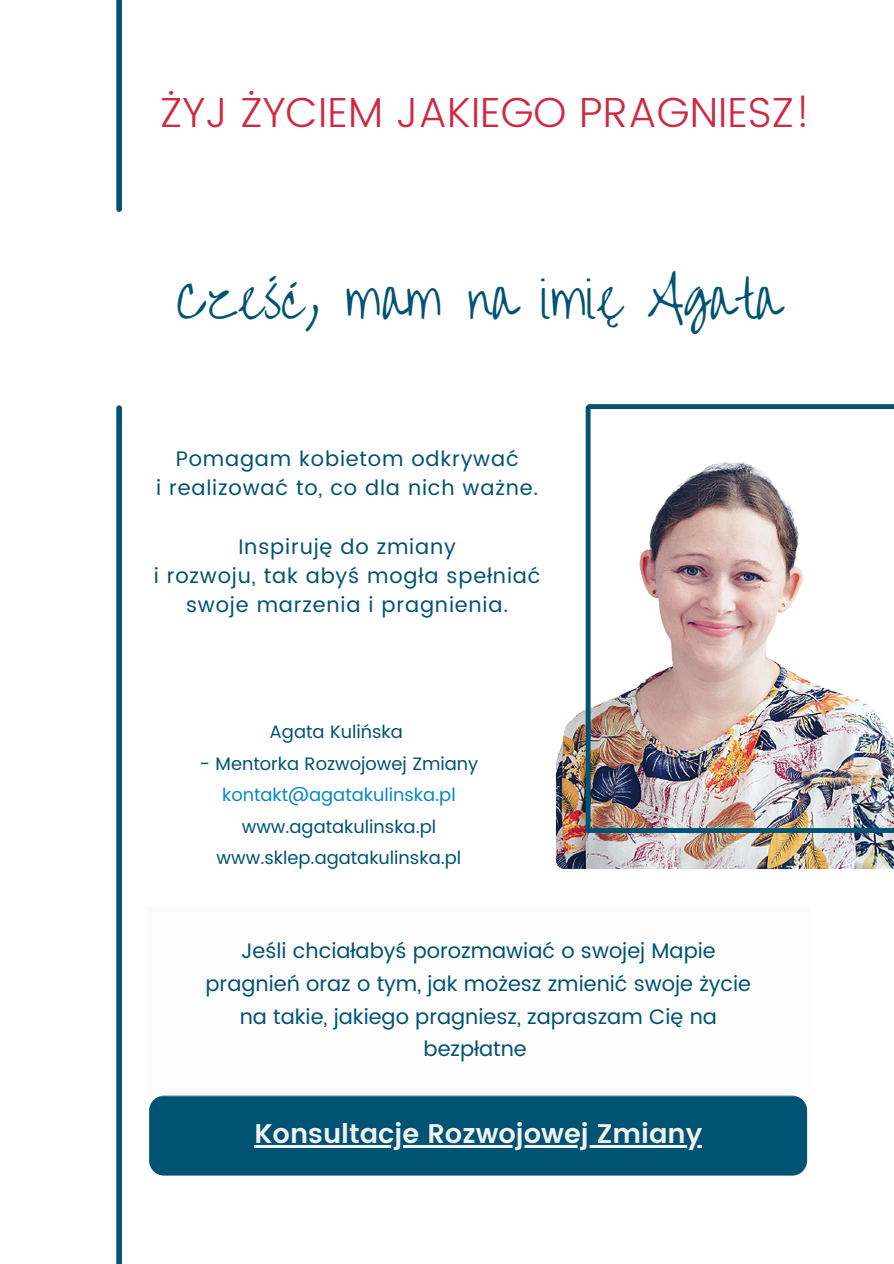
<style>
.page{position:relative;width:894px;height:1264px;background:#fff}
.page>*{position:absolute;margin:0;border:0;box-sizing:border-box;transform-origin:0 0}
.t1{font:49.5px "Overthe Rainbow";color:#015373}
.t2{font:300 42px "Poppins";color:#cf2942}
.t3{font:600 27px "Poppins";color:#f2f2f2}
.t4{font:21px/32.7px "Poppins";color:#015373;text-align:center}
.t5{font:21px/29.2px "Poppins";letter-spacing:.04em;color:#015373;text-align:center}
.t6{font:18px "Poppins";color:#015373}
.t7{font:18px "Poppins";color:#048abf}
</style>
<div class="page">
<div style="left:116px;top:0;width:6px;height:209px;background:#015373"></div>
<div style="left:116px;top:408px;width:6px;height:855px;background:#015373"></div>
<img style="left:555px;top:404px;width:338px;height:465px">
<div style="left:585px;top:407px;width:5px;height:424px;background:#015373"></div>
<div style="left:589px;top:404px;width:304px;height:5px;background:#015373"></div>
<hr style="left:590px;top:828px;width:303px;height:4px;background:#015373">
<div style="left:149px;top:1095px;width:657px;height:80px;background:#015373;border-radius:15px"></div>
<div style="left:146px;top:906px;width:663px;height:190px;background:#fcfcfc"></div>
<hr style="left:254px;top:1145px;width:448px;height:2px;background:#f2f2f2">
<p class="t2" style="left:160px;top:88px;width:652px">ŻYJ ŻYCIEM JAKIEGO PRAGNIESZ!</p>
<p class="t1" style="left:176px;top:273px;width:605px">Cześć, mam na imię Agata</p>
<p class="t5" style="left:176px;top:444px;width:344px">Pomagam kobietom odkrywać</p>
<p class="t5" style="left:156px;top:473px;width:383px">i realizować to, co dla nich ważne.</p>
<p class="t5" style="left:238px;top:531px;width:219px">Inspiruję do zmiany</p>
<p class="t5" style="left:154px;top:561px;width:388px">i rozwoju, tak abyś mogła spełniać swoje marzenia i pragnienia.</p>
<p class="t6" style="left:269px;top:721px;width:135px">Agata Kulińska</p>
<p class="t6" style="left:199px;top:753px;width:280px">- Mentorka Rozwojowej Zmiany</p>
<p class="t7" style="left:222px;top:784px;width:235px">kontakt@agatakulinska.pl</p>
<p class="t6" style="left:242px;top:816px;width:196px">www.agatakulinska.pl</p>
<p class="t6" style="left:216px;top:847px;width:246px">www.sklep.agatakulinska.pl</p>
<p class="t4" style="left:205px;top:934px;width:547px">Jeśli chciałabyś porozmawiać o swojej Mapie pragnień oraz o tym, jak możesz zmienić swoje życie na takie, jakiego pragniesz, zapraszam Cię na bezpłatne</p>
<p class="t3" style="left:254px;top:1118px;width:449px">Konsultacje Rozwojowej Zmiany</p>
</div>
